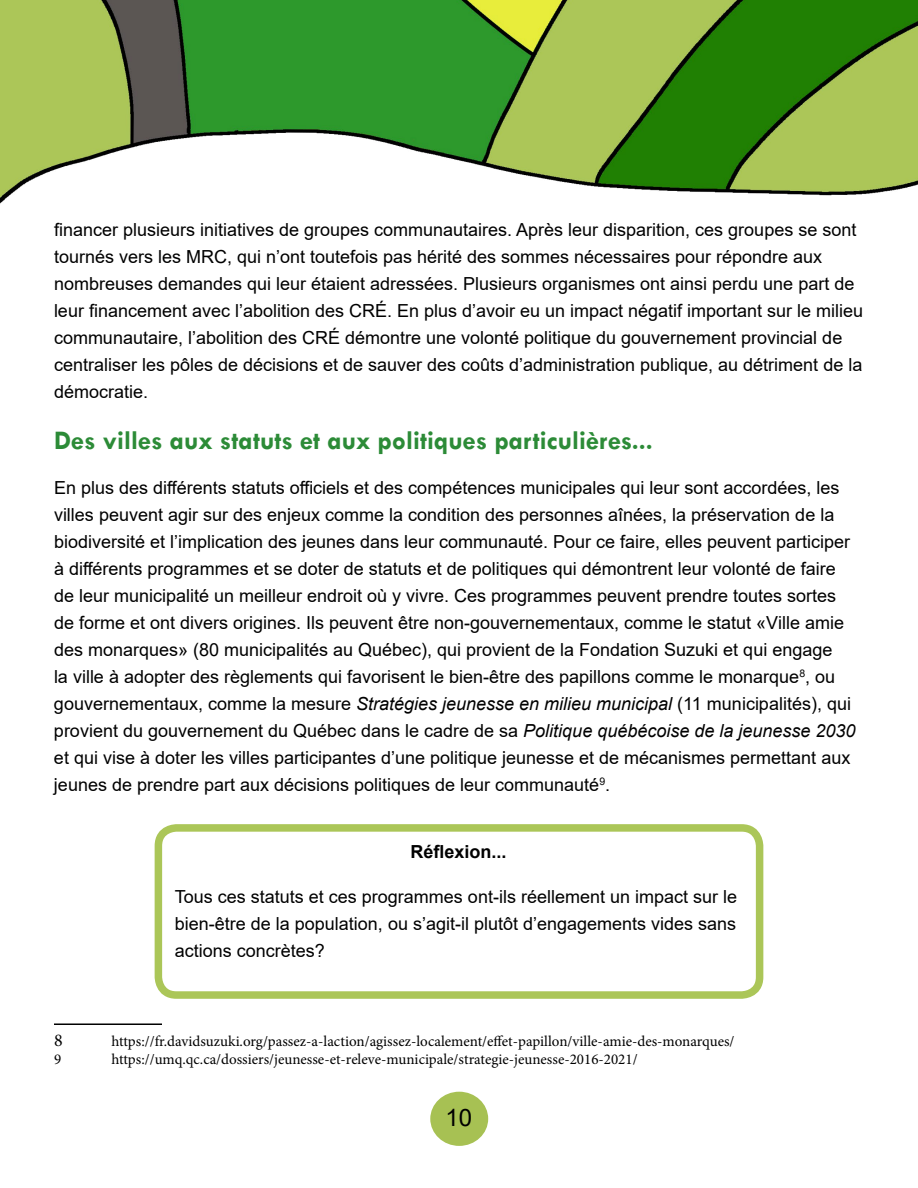
<style>
.page{position:relative;width:918px;height:1188px;background:#fff}
.page>*{position:absolute;margin:0;border:0;box-sizing:border-box;transform-origin:0 0}
.t1{font:700 27px "Tw Cen";color:#2c8b37}
.t2{font:24px "Arial";color:#000}
.t3{font:18px/27px "Arial";color:#000}
.t4{font:700 18px "Arial";color:#000}
.t5{font:18px "Minion Pro";color:#000}
.t6{font:15px "Minion Pro";color:#000}
.s1{font-style:italic}
</style>
<div class="page">
<img style="left:0;top:0;width:918px;height:204px">
<div style="left:430px;top:1092px;width:58px;height:54px;background:#a7c153;border-radius:50%"></div>
<hr style="left:54px;top:1023px;width:108px;height:2px;background:#000">
<div style="left:155px;top:824px;width:608px;height:175px;border:8px solid #abc658;border-radius:18px"></div>
<p class="t3" style="left:54px;top:216px;width:811px">financer plusieurs initiatives de groupes communautaires. Après leur disparition, ces groupes se sont tournés vers les MRC, qui n’ont toutefois pas hérité des sommes nécessaires pour répondre aux nombreuses demandes qui leur étaient adressées. Plusieurs organismes ont ainsi perdu une part de leur financement avec l’abolition des CRÉ. En plus d’avoir eu un impact négatif important sur le milieu communautaire, l’abolition des CRÉ démontre une volonté politique du gouvernement provincial de centraliser les pôles de décisions et de sauver des coûts d’administration publique, au détriment de la démocratie.</p>
<h1 class="t1" style="left:54px;top:424px;width:601px">Des villes aux statuts et aux politiques particulières...</h1>
<p class="t3" style="left:54px;top:474px;width:803px">En plus des différents statuts officiels et des compétences municipales qui leur sont accordées, les villes peuvent agir sur des enjeux comme la condition des personnes aînées, la préservation de la biodiversité et l’implication des jeunes dans leur communauté. Pour ce faire, elles peuvent participer à différents programmes et se doter de statuts et de politiques qui démontrent leur volonté de faire de leur municipalité un meilleur endroit où y vivre. Ces programmes peuvent prendre toutes sortes de forme et ont divers origines. Ils peuvent être non-gouvernementaux, comme le statut «Ville amie des monarques» (80 municipalités au Québec), qui provient de la Fondation Suzuki et qui engage<br>la ville à adopter des règlements qui favorisent le bien-être des papillons comme le monarque<sup>8</sup>, ou gouvernementaux, comme la mesure <span class="s1">Stratégies jeunesse en milieu municipal</span> (11 municipalités), qui provient du gouvernement du Québec dans le cadre de sa <span class="s1">Politique québécoise de la jeunesse 2030 </span>et qui vise à doter les villes participantes d’une politique jeunesse et de mécanismes permettant aux jeunes de prendre part aux décisions politiques de leur communauté<sup>9</sup>.</p>
<p class="t4" style="left:410px;top:839px;width:98px">Réflexion...</p>
<p class="t3" style="left:175px;top:883px;width:564px;text-align:justify">Tous ces statuts et ces programmes ont-ils réellement un impact sur le bien-être de la population, ou s’agit-il plutôt d’engagements vides sans actions concrètes?</p>
<p class="t5" style="left:54px;top:1028px;width:10px">8</p>
<p class="t6" style="left:111px;top:1031px;width:625px">https://fr.davidsuzuki.org/passez-a-laction/agissez-localement/effet-papillon/ville-amie-des-monarques/</p>
<p class="t6" style="left:54px;top:1049px;width:9px">9</p>
<p class="t6" style="left:111px;top:1049px;width:528px">https://umq.qc.ca/dossiers/jeunesse-et-releve-municipale/strategie-jeunesse-2016-2021/</p>
<h2 class="t2" style="left:446px;top:1101px;width:28px">10</h2>
</div>
